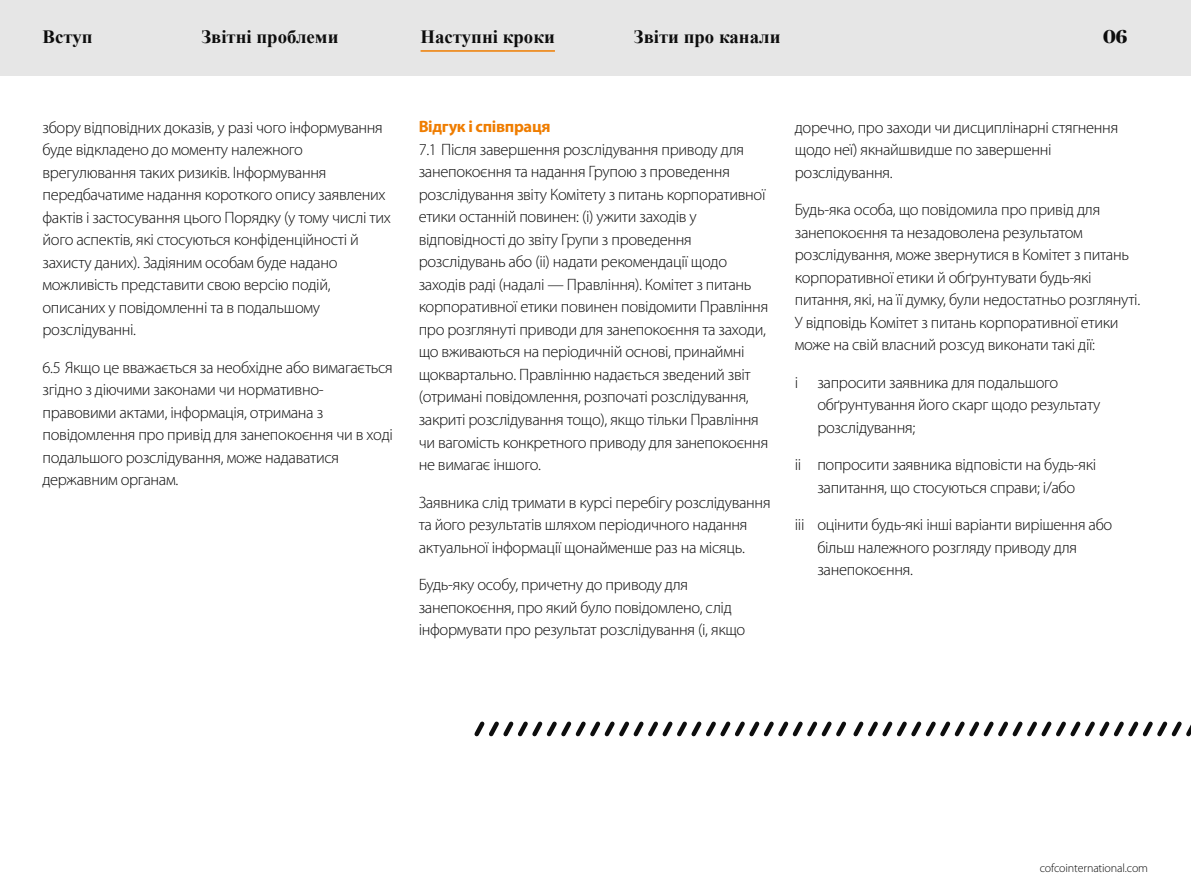
<style>
.page{position:relative;width:1191px;height:893px;background:#fff}
.page>*{position:absolute;margin:0;border:0;box-sizing:border-box;transform-origin:0 0}
.t1{font:700 18.75px "Times New Roman";color:#0d0d0d}
.t2{font:700 18.75px "Publico Banner Web";color:#0d0d0d}
.t3{font:300 16.5px/22.5px "Myriad Pro";letter-spacing:-.02em;color:#0d0d0d}
.t4{font:700 16.5px "Myriad Pro";letter-spacing:-.02em;color:#ef7d00}
.t5{font:300 12px "Myriad Pro";letter-spacing:-.01em;color:#0d0d0d}
</style>
<div class="page">
<div style="left:0;top:0;width:1191px;height:75px;background:#e6e6e6"></div>
<svg style="left:474px;top:721px;width:717px;height:16px"></svg>
<hr style="left:420px;top:50px;width:135px;height:2px;background:#ef7d00">
<p class="t1" style="left:43px;top:23px;width:51px">Вступ</p>
<p class="t1" style="left:201px;top:23px;width:139px">Звітні проблеми</p>
<p class="t1" style="left:420px;top:23px;width:136px">Наступні кроки</p>
<p class="t1" style="left:634px;top:23px;width:148px">Звіти про канали</p>
<p class="t2" style="left:1103px;top:23px;width:26px">06</p>
<p class="t3" style="left:43px;top:116px;width:350px">збору відповідних доказів, у разі чого інформування буде відкладено до моменту належного врегулювання таких ризиків. Інформування передбачатиме надання короткого опису заявлених фактів і застосування цього Порядку (у тому числі тих його аспектів, які стосуються конфіденційності й захисту даних). Задіяним особам буде надано можливість представити свою версію подій, описаних у повідомленні та в подальшому розслідуванні.</p>
<p class="t3" style="left:43px;top:356px;width:352px">6.5 Якщо це вважається за необхідне або вимагається згідно з діючими законами чи нормативно&shy;правовими актами, інформація, отримана з повідомлення про привід для занепокоєння чи в ході подальшого розслідування, може надаватися державним органам.</p>
<p class="t4" style="left:419px;top:116px;width:133px">Відгук і співпраця</p>
<p class="t3" style="left:419px;top:138px;width:351px">7.1 Після завершення розслідування приводу для занепокоєння та надання Групою з проведення розслідування звіту Комітету з питань корпоративної етики останній повинен: (i) ужити заходів у відповідності до звіту Групи з проведення розслідувань або (ii) надати рекомендації щодо заходів раді (надалі — Правління). Комітет з питань корпоративної етики повинен повідомити Правління про розглянуті приводи для занепокоєння та заходи, що вживаються на періодичній основі, принаймні щоквартально. Правлінню надається зведений звіт (отримані повідомлення, розпочаті розслідування, закриті розслідування тощо), якщо тільки Правління чи вагомість конкретного приводу для занепокоєння не вимагає іншого.</p>
<p class="t3" style="left:419px;top:491px;width:353px">Заявника слід тримати в курсі перебігу розслідування та його результатів шляхом періодичного надання актуальної інформації щонайменше раз на місяць.</p>
<p class="t3" style="left:419px;top:574px;width:328px">Будь-яку особу, причетну до приводу для занепокоєння, про який було повідомлено, слід інформувати про результат розслідування (і, якщо</p>
<p class="t3" style="left:795px;top:116px;width:325px">доречно, про заходи чи дисциплінарні стягнення щодо неї) якнайшвидше по завершенні розслідування.</p>
<p class="t3" style="left:795px;top:199px;width:347px">Будь-яка особа, що повідомила про привід для занепокоєння та незадоволена результатом розслідування, може звернутися в Комітет з питань корпоративної етики й обґрунтувати будь-які питання, які, на її думку, були недостатньо розглянуті.<br>У відповідь Комітет з питань корпоративної етики може на свій власний розсуд виконати такі дії:</p>
<p class="t3" style="left:817px;top:371px;width:285px;text-indent:-23px">i запросити заявника для подальшого обґрунтування його скарг щодо результату розслідування;</p>
<p class="t3" style="left:795px;top:454px;width:303px;text-align:center">ii попросити заявника відповісти на будь-які запитання, що стосуються справи; і/або</p>
<p class="t3" style="left:817px;top:514px;width:296px;text-indent:-23px">iii оцінити будь-які інші варіанти вирішення або більш належного розгляду приводу для занепокоєння.</p>
<p class="t5" style="left:1039px;top:861px;width:110px">cofcointernational.com</p>
</div>
